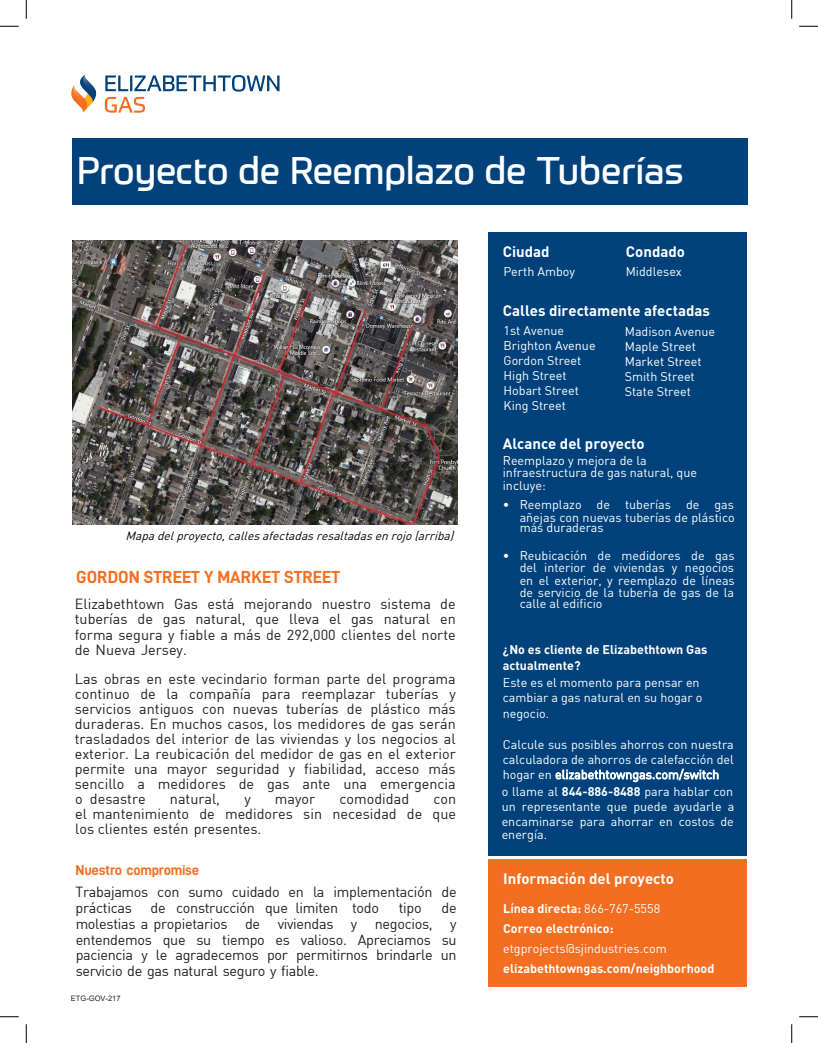
<style>
.page{position:relative;width:818px;height:1043px;background:#fff}
.page>*{position:absolute;margin:0;border:0;box-sizing:border-box;transform-origin:0 0}
.t1{font:37.5px "Prometo";color:#fff}
.t2{font:17.5px "D DIN Bold";color:#f37021}
.t3{font:700 15px "DIN";color:#fff}
.t4{font:14.38px/15px "DIN";color:#231f20;text-align:justify}
.t5{font:14.38px/15.9px "DIN";letter-spacing:-.02em;color:#231f20}
.t6{font:14.38px "D DIN Bold";letter-spacing:-.02em;color:#f37021}
.t7{font:12.5px/15px "DIN";color:#fff}
.t8{font:700 12.5px/15.6px "DIN";color:#fff}
.t9{font:italic 11.88px "DIN";color:#000}
.t10{font:7.5px "Arial";color:#231f20}
.s1{font-weight:700}
.s2{font-weight:400}
</style>
<div class="page">
<svg style="left:71px;top:75px;width:208px;height:38px"></svg>
<img style="left:81px;top:75px;width:15px;height:21px">
<div style="left:72px;top:138px;width:675px;height:66px;background:#01427c"></div>
<div style="left:488px;top:232px;width:259px;height:623px;background:#01427c"></div>
<div style="left:488px;top:859px;width:259px;height:127px;background:#f36e21"></div>
<svg style="left:0;top:25px;width:19px;height:2px"></svg>
<svg style="left:799px;top:25px;width:19px;height:2px"></svg>
<svg style="left:0;top:1016px;width:19px;height:1px"></svg>
<svg style="left:799px;top:1016px;width:19px;height:1px"></svg>
<svg style="left:25px;top:0;width:2px;height:19px"></svg>
<svg style="left:25px;top:1024px;width:2px;height:18px"></svg>
<svg style="left:791px;top:0;width:1px;height:19px"></svg>
<svg style="left:791px;top:1024px;width:1px;height:18px"></svg>
<img style="left:73px;top:240px;width:384px;height:285px">
<h1 class="t1" style="left:77px;top:148px;width:608px">Proyecto de Reemplazo de Tuberías</h1>
<p class="t3" style="left:502px;top:241px;width:48px">Ciudad</p>
<p class="t3" style="left:626px;top:241px;width:61px">Condado</p>
<p class="t9" style="left:125px;top:528px;width:333px">Mapadelproyecto,callesafectadasresaltadasenrojo(arriba)</p>
<p class="t2" style="left:76px;top:567px;width:265px">GORDON STREET Y MARKET STREET</p>
<p class="t4" style="left:75px;top:596px;width:382px">Elizabethtown Gas está mejorando nuestro sistema de tuberías de gas natural, que lleva el gas natural en forma segura y fiable a más de 292,000 clientes del norte de Nueva Jersey.</p>
<p class="t4" style="left:75px;top:670px;width:382px">Las obras en este vecindario forman parte del programa continuo de la compañía para reemplazar tuberías y servicios antiguos con nuevas tuberías de plástico más duraderas. En muchos casos, los medidores de gas serán trasladados del interior de las viviendas y los negocios al exterior. La reubicación del medidor de gas en el exterior permite una mayor seguridad y fiabilidad, acceso más sencillo a medidores de gas ante una emergencia o desastre</p>
<p class="t4" style="left:170px;top:790px;width:52px">natural,</p>
<p class="t4" style="left:244px;top:790px;width:8px">y</p>
<p class="t4" style="left:275px;top:790px;width:42px">mayor</p>
<p class="t4" style="left:339px;top:790px;width:71px">comodidad</p>
<p class="t4" style="left:75px;top:790px;width:382px;text-indent:358px">con el mantenimiento de medidores sin necesidad de que los clientes estén presentes.</p>
<p class="t6" style="left:76px;top:862px;width:125px">Nuestro compromise</p>
<p class="t5" style="left:76px;top:883px;width:382px">Trabajamos con sumo cuidado en la implementación de prácticas</p>
<p class="t5" style="left:150px;top:899px;width:230px">de construcción que limiten todo</p>
<p class="t4" style="left:399px;top:900px;width:24px">tipo</p>
<p class="t4" style="left:76px;top:899px;width:382px;line-height:15.8px;text-indent:366px">de molestias a propietarios de viviendas y negocios, y entendemos que su tiempo es valioso. Apreciamos su paciencia y le agradecemos por permitirnos brindarle un servicio de gas natural seguro y fiable.</p>
<p class="t10" style="left:71px;top:992px;width:51px">ETG-GOV-217</p>
<p class="t7" style="left:503px;top:263px;width:73px">Perth Amboy</p>
<p class="t7" style="left:625px;top:263px;width:58px">Middlesex</p>
<p class="t3" style="left:502px;top:300px;width:209px">Calles directamente afectadas</p>
<p class="t7" style="left:503px;top:323px;width:94px">1st Avenue<br>Brighton Avenue<br>Gordon Street<br>High Street<br>Hobart Street<br>King Street</p>
<p class="t7" style="left:624px;top:323px;width:92px">Madison Avenue<br>Maple Street<br>Market Street<br>Smith Street<br>State Street</p>
<p class="t3" style="left:502px;top:434px;width:143px">Alcance del proyecto</p>
<p class="t7" style="left:502px;top:454px;width:196px;line-height:12.5px">Reemplazo y mejora de la infraestructura de gas natural, que incluye:</p>
<p class="t7" style="left:502px;top:498px;width:233px;line-height:12.5px;text-align:right">• Reemplazo de tuberías de gas añejas con nuevas tuberías de plástico</p>
<p class="t7" style="left:519px;top:520px;width:86px">más duraderas</p>
<p class="t7" style="left:519px;top:549px;width:217px;line-height:12.5px;text-align:justify;text-indent:-17px">• Reubicación de medidores de gas del interior de viviendas y negocios en el exterior, y reemplazo de líneas de servicio de la tubería de gas de la</p>
<p class="t7" style="left:519px;top:595px;width:84px">calle al edificio</p>
<p class="t8" style="left:503px;top:641px;width:206px">¿No es cliente de Elizabethtown Gas actualmente?</p>
<p class="t7" style="left:503px;top:674px;width:201px;line-height:15.6px">Este es el momento para pensar en cambiar a gas natural en su hogar o negocio.</p>
<p class="t7" style="left:503px;top:736px;width:232px;text-align:justify">Calcule sus posibles ahorros con nuestra calculadora de ahorros de calefacción del hogar en elizabethtowngas.com/switch</p>
<p class="t7" style="left:501px;top:783px;width:234px;text-align:justify">o llame al <span class="s1">844-886-8488</span> para hablar con un representante que puede ayudarle a encaminarse para ahorrar en costos de</p>
<p class="t7" style="left:501px;top:826px;width:47px">energía.</p>
<p class="t3" style="left:503px;top:868px;width:172px">Información del proyecto</p>
<p class="t8" style="left:503px;top:897px;width:158px;line-height:20.2px">Línea directa: <span class="s2">866-767-5558<br></span>Correo electrónico:</p>
<p class="t7" style="left:503px;top:940px;width:165px">etgprojects@sjindustries.com</p>
<p class="t8" style="left:503px;top:960px;width:213px">elizabethtowngas.com/neighborhood</p>
</div>
